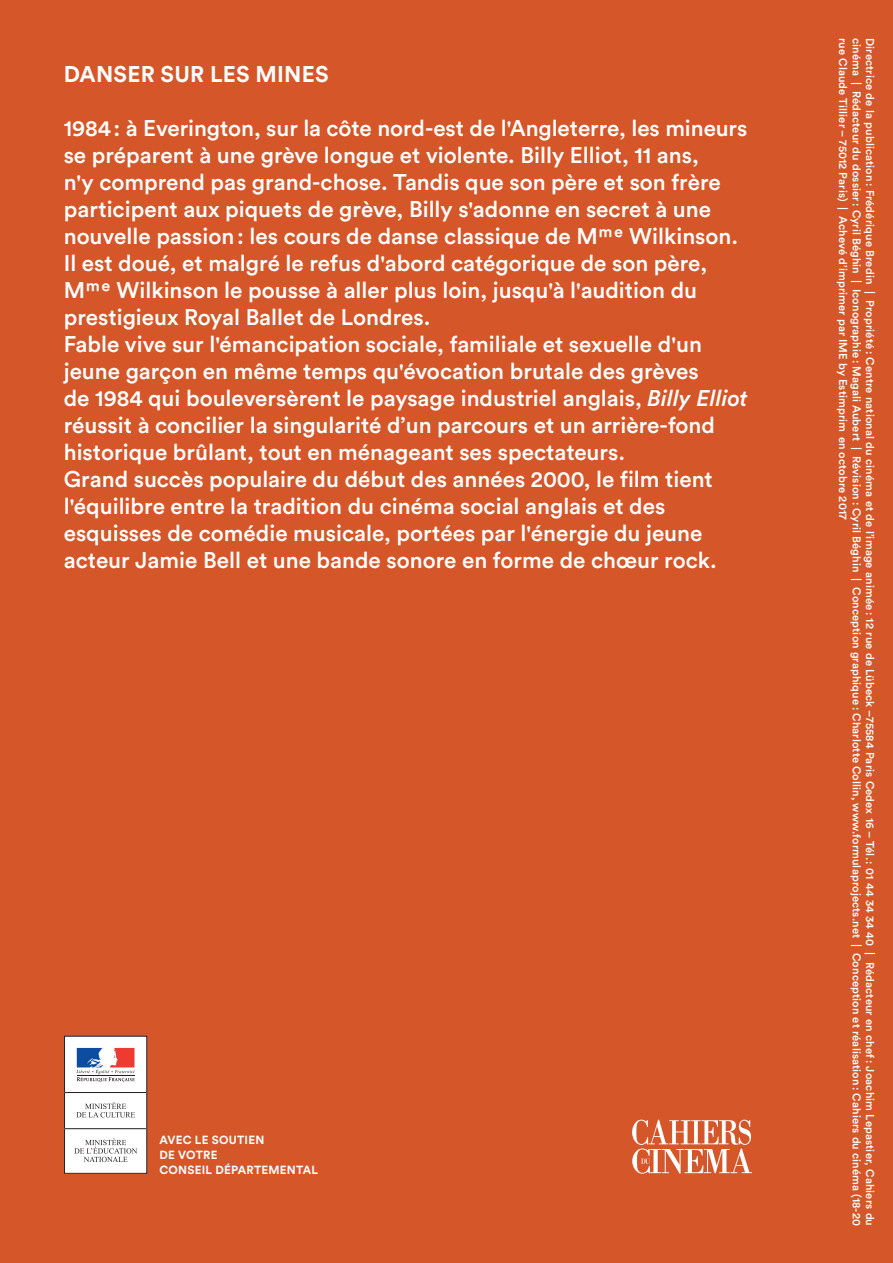
<style>
.page{position:relative;width:893px;height:1263px;background:#d55729}
.page>*{position:absolute;margin:0;border:0;box-sizing:border-box;transform-origin:0 0}
.t1{font:500 22.5px/27px "Circular Std";color:#fff}
.t2{font:700 22.5px "Circular Std";letter-spacing:.01em;color:#fff}
.t3{font:700 11.7px/15px "Circular Std";letter-spacing:.02em;color:#fff}
.t4{font:500 11.25px/13.5px "Circular Std";letter-spacing:.01em;color:#fff;text-align:justify}
.s1{font-style:italic}
</style>
<div class="page">
<div style="left:65px;top:1036px;width:82px;height:137px;background:#fff"></div>
<div style="left:64px;top:1036px;width:83px;height:138px;border:1px solid #231f20"></div>
<svg style="left:76px;top:1048px;width:59px;height:34px"></svg>
<hr style="left:77px;top:1075px;width:57px;height:1px;background:#231f20">
<svg style="left:76px;top:1102px;width:59px;height:15px"></svg>
<svg style="left:74px;top:1138px;width:63px;height:24px"></svg>
<hr style="left:65px;top:1128px;width:82px;height:1px;background:#231f20">
<hr style="left:65px;top:1092px;width:82px;height:1px;background:#231f20">
<svg style="left:632px;top:1120px;width:120px;height:54px"></svg>
<p class="t2" style="left:64px;top:62px;width:266px">DANSER SUR LES MINES</p>
<p class="t1" style="left:64px;top:115px;width:686px">1984 : à Everington, sur la côte nord-est de l'Angleterre, les mineurs se préparent à une grève longue et violente. Billy Elliot, 11 ans,<br>n'y comprend pas grand-chose. Tandis que son père et son frère participent aux piquets de grève, Billy s'adonne en secret à une nouvelle passion : les cours de danse classique de Mme Wilkinson.<br>Il est doué, et malgré le refus d'abord catégorique de son père, Mme Wilkinson le pousse à aller plus loin, jusqu'à l'audition du prestigieux Royal Ballet de Londres.<br>Fable vive sur l'émancipation sociale, familiale et sexuelle d'un jeune garçon en même temps qu'évocation brutale des grèves<br>de 1984 qui bouleversèrent le paysage industriel anglais, <span class="s1">Billy Elliot </span>réussit à concilier la singularité d’un parcours et un arrière-fond historique brûlant, tout en ménageant ses spectateurs.<br>Grand succès populaire du début des années 2000, le film tient l'équilibre entre la tradition du cinéma social anglais et des esquisses de comédie musicale, portées par l'énergie du jeune acteur Jamie Bell et une bande sonore en forme de chœur rock.</p>
<p class="t3" style="left:160px;top:1132px;width:160px">AVEC LE SOUTIEN<br>DE VOTRE<br>CONSEIL DÉPARTEMENTAL</p>
<p class="t4" style="left:877px;top:38px;width:1189px;rotate:90deg">Directrice de la publication : Frédérique Bredin | Propriété : Centre national du cinéma et de l’image animée : 12 rue de Lübeck –75584 Paris Cedex 16 – Tél. : 01 44 34 34 40 | Rédacteur en chef : Joachim Lepastier, Cahiers du cinéma | Rédacteur du dossier : Cyril Béghin | Iconographie : Magali Aubert | Révision : Cyril Béghin | Conception graphique : Charlotte Collin, www.formulaprojects.net | Conception et réalisation : Cahiers du cinéma (18-20 rue Claude Tillier – 75012 Paris) | Achevé d’imprimer par IME by Estimprim en octobre 2017</p>
</div>
